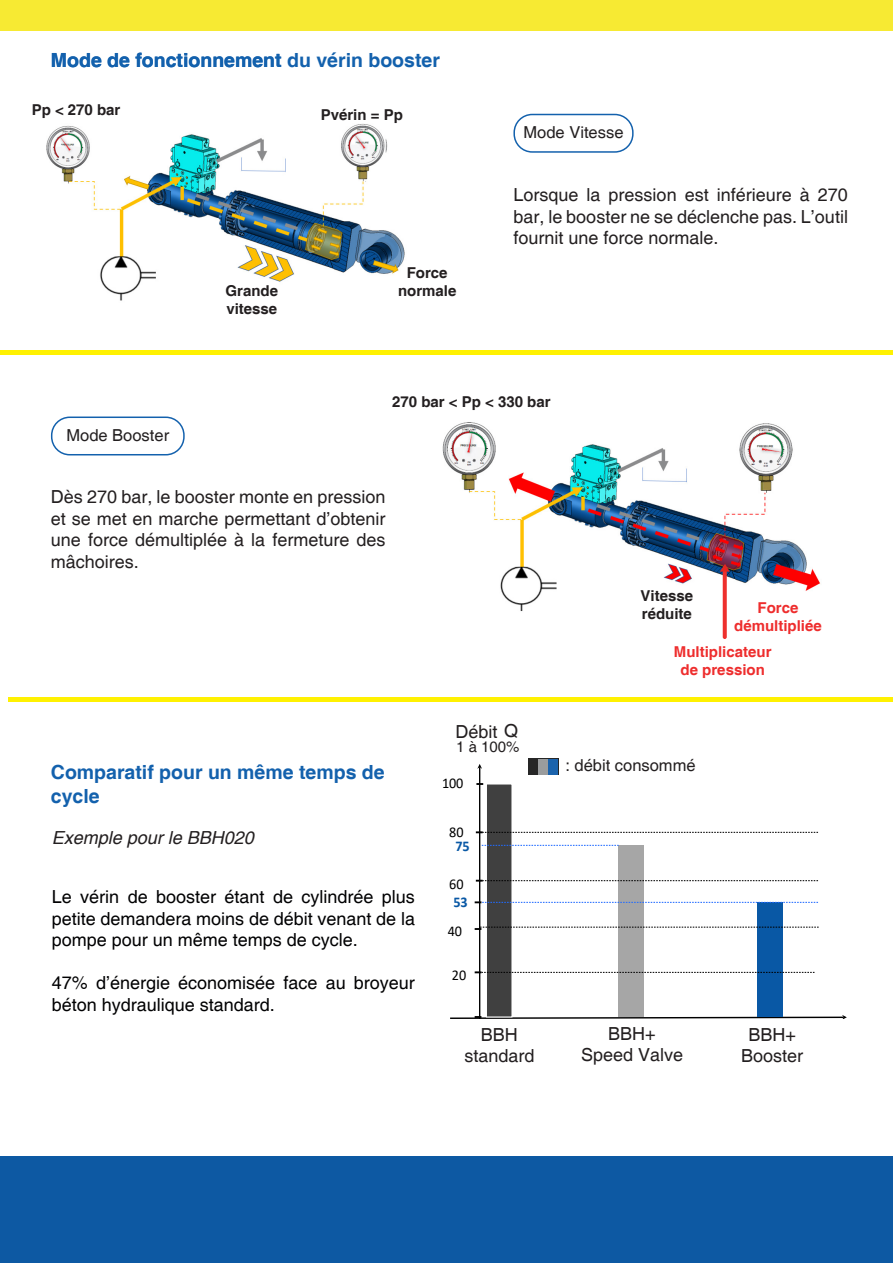
<style>
.page{position:relative;width:893px;height:1263px;background:#fff}
.page>*{position:absolute;margin:0;border:0;box-sizing:border-box;transform-origin:0 0}
.t1{font:700 19.5px/23.4px "Helvetica";color:#1361ad}
.t2{font:18px/21.6px "Helvetica";color:#231f20;text-align:justify}
.t3{font:18px/21.6px "Helvetica";color:#000002;text-align:justify}
.t4{font:italic 18px "Helvetica";color:#231f20}
.t5{font:16.5px "Helvetica";color:#231f20}
.t6{font:700 15px/18px "Helvetica";color:#231f20}
.t7{font:700 15px/18px "Helvetica";color:#ee2d2d;text-align:center}
.t8{font:15px "Helvetica";color:#231f20}
.t9{font:14.85px "Calibri";letter-spacing:-.005em;color:#000;scale:.96 1}
.t10{font:700 14.85px "Calibri";color:#0958a5;scale:.96 1}
</style>
<div class="page">
<div style="left:0;top:1156px;width:893px;height:107px;background:#0d59a3"></div>
<div style="left:0;top:0;width:893px;height:31px;background:#f7ea33"></div>
<hr style="left:479px;top:767px;width:1px;height:252px;background:#000">
<svg style="left:477px;top:764px;width:5px;height:5px"></svg>
<svg style="left:450px;top:1015px;width:397px;height:4px"></svg>
<svg style="left:476px;top:783px;width:7px;height:2px"></svg>
<div style="left:486px;top:784px;width:26px;height:233px;background:#404040"></div>
<div style="left:486px;top:784px;width:26px;height:233px;border:1px solid #fff"></div>
<div style="left:618px;top:845px;width:26px;height:172px;background:#a6a6a6"></div>
<div style="left:757px;top:903px;width:25px;height:114px;background:#0958a5"></div>
<svg style="left:476px;top:831px;width:343px;height:2px"></svg>
<svg style="left:475px;top:971px;width:340px;height:2px"></svg>
<svg style="left:475px;top:927px;width:344px;height:3px"></svg>
<svg style="left:476px;top:880px;width:343px;height:1px"></svg>
<svg style="left:475px;top:901px;width:344px;height:2px"></svg>
<svg style="left:482px;top:845px;width:137px;height:1px"></svg>
<img style="left:46px;top:124px;width:359px;height:177px">
<div style="left:513px;top:114px;width:121px;height:39px;border:2px solid #1361ad;border-radius:18px"></div>
<img style="left:442px;top:422px;width:379px;height:193px">
<div style="left:51px;top:416px;width:134px;height:39px;border:2px solid #1361ad;border-radius:18px"></div>
<svg style="left:723px;top:570px;width:4px;height:69px"></svg>
<svg style="left:720px;top:564px;width:10px;height:8px"></svg>
<div style="left:529px;top:759px;width:29px;height:15px;background:#262626"></div>
<div style="left:539px;top:759px;width:9px;height:15px;background:#9a9c9d"></div>
<div style="left:548px;top:759px;width:10px;height:15px;background:#1b63ac"></div>
<div style="left:0;top:350px;width:893px;height:5px;background:#fff101"></div>
<hr style="left:9px;top:697px;width:884px;height:4px;background:#fff101">
<p class="t1" style="left:51px;top:49px;width:390px">Mode de fonctionnement du vérin booster</p>
<p class="t6" style="left:32px;top:101px;width:90px">Pp &lt; 270 bar</p>
<p class="t6" style="left:321px;top:107px;width:84px">Pvérin = Pp</p>
<p class="t6" style="left:226px;top:282px;width:54px">Grande</p>
<p class="t6" style="left:226px;top:300px;width:52px">vitesse</p>
<p class="t6" style="left:407px;top:264px;width:42px">Force</p>
<p class="t6" style="left:398px;top:282px;width:60px">normale</p>
<p class="t5" style="left:524px;top:123px;width:101px">Mode Vitesse</p>
<p class="t2" style="left:513px;top:184px;width:336px">Lorsque la pression est inférieure à 270 bar, le booster ne se déclenche pas. L’outil fournit une force normale.</p>
<p class="t5" style="left:66px;top:426px;width:104px">Mode Booster</p>
<p class="t6" style="left:392px;top:393px;width:160px">270 bar &lt; Pp &lt; 330 bar</p>
<p class="t2" style="left:51px;top:486px;width:336px">Dès 270 bar, le booster monte en pression et se met en marche permettant d’obtenir une force démultiplée à la fermeture des mâchoires.</p>
<p class="t1" style="left:51px;top:761px;width:335px">Comparatif pour un même temps de cycle</p>
<p class="t4" style="left:52px;top:827px;width:204px">Exemple pour le BBH020</p>
<p class="t3" style="left:52px;top:886px;width:365px">Le vérin de booster étant de cylindrée plus petite demandera moins de débit venant de la pompe pour un même temps de cycle.</p>
<p class="t3" style="left:52px;top:973px;width:365px">47% d’énergie économisée face au broyeur béton hydraulique standard.</p>
<p class="t2" style="left:455px;top:721px;width:64px">Débit Q</p>
<p class="t8" style="left:456px;top:738px;width:65px">1 à 100%</p>
<p class="t9" style="left:442px;top:773px;width:24px">100</p>
<p class="t9" style="left:449px;top:822px;width:16px">80</p>
<p class="t10" style="left:455px;top:835px;width:16px">75</p>
<p class="t9" style="left:449px;top:873px;width:16px">60</p>
<p class="t10" style="left:453px;top:891px;width:16px">53</p>
<p class="t9" style="left:448px;top:920px;width:16px">40</p>
<p class="t9" style="left:452px;top:964px;width:16px">20</p>
<p class="t2" style="left:481px;top:1024px;width:39px">BBH</p>
<p class="t2" style="left:464px;top:1046px;width:72px">standard</p>
<p class="t6" style="left:641px;top:587px;width:54px">Vitesse réduite</p>
<p class="t7" style="left:758px;top:600px;width:42px">Force</p>
<p class="t7" style="left:734px;top:618px;width:89px">démultipliée</p>
<p class="t7" style="left:674px;top:643px;width:99px">Multiplicateur de pression</p>
<p class="t5" style="left:565px;top:755px;width:132px">: débit consommé</p>
<p class="t2" style="left:608px;top:1023px;width:49px">BBH+</p>
<p class="t2" style="left:581px;top:1045px;width:104px">Speed Valve</p>
<p class="t2" style="left:748px;top:1024px;width:49px">BBH+</p>
<p class="t2" style="left:741px;top:1046px;width:64px">Booster</p>
</div>
